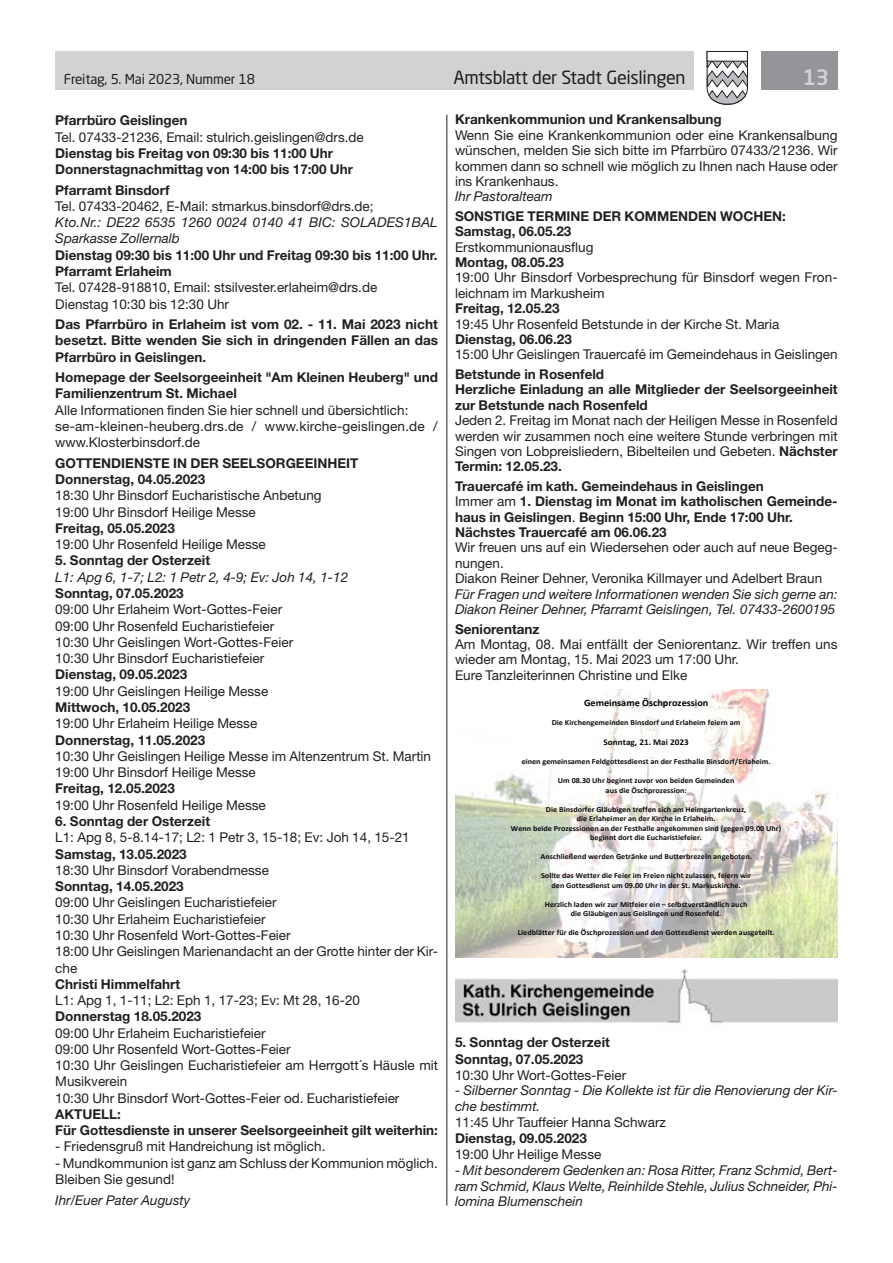
<style>
.page{position:relative;width:893px;height:1263px;background:#fff}
.page>*{position:absolute;margin:0;border:0;box-sizing:border-box;transform-origin:0 0}
.t1{font:500 21px "Neo Sans Std";color:#d1d2d4}
.t2{font:18px "Neo Sans Std";letter-spacing:-.02em;color:#231f20}
.t3{font:13.5px/15.5px "Helvetica Neue LT Std";color:#231f20}
.t4{font:700 13.5px/16.4px "Helvetica Neue LT Std";color:#231f20}
.t5{font:italic 13.5px/15.8px "Helvetica Neue LT Std";color:#231f20}
.t6{font:13.5px "Neo Sans Std";letter-spacing:-.015em;color:#231f20}
.t7{font:700 9.75px "Calibri";color:#000;scale:1.05 1}
.t8{font:700 8.7px "Calibri";color:#0d0d0d;scale:1.05 1}
.t9{font:700 7.8px/9.6px "Calibri";color:#0d0d0d;text-align:center;scale:1.05 1}
.s1{font-weight:700}
.s2{font-weight:400}
</style>
<div class="page">
<div style="left:55px;top:51px;width:639px;height:38px;background:#d1d2d4"></div>
<div style="left:761px;top:51px;width:77px;height:38px;background:#939598"></div>
<svg style="left:706px;top:51px;width:42px;height:54px"></svg>
<div style="left:707px;top:51px;width:41px;height:10px;background:#fff;border:1px solid #231f20"></div>
<hr style="left:446px;top:115px;width:1px;height:1090px;background:#231f20">
<img style="left:455px;top:689px;width:383px;height:268px">
<img style="left:455px;top:968px;width:383px;height:56px">
<p class="t6" style="left:64px;top:71px;width:193px">Freitag, 5. Mai 2023, Nummer 18</p>
<h2 class="t2" style="left:453px;top:66px;width:234px">Amtsblatt der Stadt Geislingen</h2>
<h1 class="t1" style="left:803px;top:64px;width:28px">13</h1>
<p class="t4" style="left:455px;top:111px;width:268px">Krankenkommunion und Krankensalbung</p>
<p class="t3" style="left:455px;top:127px;width:384px;text-align:justify">Wenn Sie eine Krankenkommunion oder eine Krankensalbung wünschen, melden Sie sich bitte im Pfarrbüro 07433/21236. Wir kommen dann so schnell wie möglich zu Ihnen nach Hause oder ins Krankenhaus.</p>
<p class="t5" style="left:455px;top:188px;width:99px">Ihr Pastoralteam</p>
<p class="t4" style="left:455px;top:208px;width:332px;line-height:15.5px">SONSTIGE TERMINE DER KOMMENDEN WOCHEN:<br>Samstag, 06.05.23</p>
<p class="t3" style="left:455px;top:239px;width:140px">Erstkommunionausflug</p>
<p class="t4" style="left:455px;top:254px;width:110px">Montag, 08.05.23</p>
<p class="t3" style="left:455px;top:270px;width:384px">19:00 Uhr Binsdorf Vorbesprechung für Binsdorf wegen Fron&shy;leichnam im Markusheim</p>
<p class="t4" style="left:455px;top:300px;width:106px">Freitag, 12.05.23</p>
<p class="t3" style="left:455px;top:316px;width:326px">19:45 Uhr Rosenfeld Betstunde in der Kirche St. Maria</p>
<p class="t4" style="left:455px;top:331px;width:118px">Dienstag, 06.06.23</p>
<p class="t3" style="left:455px;top:347px;width:384px">15:00 Uhr Geislingen Trauercafé im Gemeindehaus in Geislingen</p>
<p class="t4" style="left:455px;top:366px;width:384px;line-height:15.5px">Betstunde in Rosenfeld<br>Herzliche Einladung an alle Mitglieder der Seelsorgeeinheit zur Betstunde nach Rosenfeld</p>
<p class="t3" style="left:455px;top:412px;width:384px;text-align:justify">Jeden 2. Freitag im Monat nach der Heiligen Messe in Rosenfeld werden wir zusammen noch eine weitere Stunde verbringen mit Singen von Lobpreisliedern, Bibelteilen und Gebeten. <span class="s1">Nächster Termin: 12.05.23.</span></p>
<p class="t4" style="left:455px;top:478px;width:384px;line-height:15.5px">Trauercafé im kath. Gemeindehaus in Geislingen<br><span class="s2">Immer am</span> 1. Dienstag im Monat im katholischen Gemeinde&shy;haus in Geislingen<span class="s2">.</span> Beginn 15:00 Uhr, Ende 17:00 Uhr.<br>Nächstes Trauercafé am 06.06.23</p>
<p class="t3" style="left:455px;top:540px;width:384px">Wir freuen uns auf ein Wiedersehen oder auch auf neue Begeg&shy;nungen.<br>Diakon Reiner Dehner, Veronika Killmayer und Adelbert Braun</p>
<p class="t5" style="left:455px;top:586px;width:384px">Für Fragen und weitere Informationen wenden Sie sich gerne an:<br>Diakon Reiner Dehner, Pfarramt Geislingen, Tel. 07433-2600195</p>
<p class="t4" style="left:455px;top:620px;width:86px">Seniorentanz</p>
<p class="t3" style="left:455px;top:636px;width:384px">Am Montag, 08. Mai entfällt der Seniorentanz. Wir treffen uns wieder am Montag, 15. Mai 2023 um 17:00 Uhr.<br>Eure Tanzleiterinnen Christine und Elke</p>
<p class="t7" style="left:584px;top:696px;width:120px">Gemeinsame Öschprozession</p>
<p class="t9" style="left:552px;top:717px;width:181px">Die Kirchengemeinden Binsdorf und Erlaheim feiern am</p>
<p class="t8" style="left:604px;top:735px;width:83px">Sonntag, 21. Mai 2023</p>
<p class="t9" style="left:522px;top:756px;width:239px">einen gemeinsamen Feldgottesdienst an der Festhalle Binsdorf/Erlaheim.</p>
<p class="t9" style="left:558px;top:775px;width:170px">Um 08.30 Uhr beginnt zuvor von beiden Gemeinden aus die Öschprozession:</p>
<p class="t9" style="left:511px;top:804px;width:259px">Die Binsdorfer Gläubigen treffen sich am Heimgartenkreuz,<br>die Erlaheimer an der Kirche in Erlaheim.<br>Wenn beide Prozessionen an der Festhalle angekommen sind (gegen 09.00 Uhr) beginnt dort die Eucharistiefeier.</p>
<p class="t9" style="left:540px;top:852px;width:203px">Anschließend werden Getränke und Butterbrezeln angeboten.</p>
<p class="t9" style="left:541px;top:871px;width:201px">Sollte das Wetter die Feier im Freien nicht zulassen, feiern wir den Gottesdienst um 09.00 Uhr in der St. Markuskirche.</p>
<p class="t9" style="left:545px;top:899px;width:194px">Herzlich laden wir zur Mitfeier ein – selbstverständlich auch die Gläubigen aus Geislingen und Rosenfeld.</p>
<p class="t9" style="left:518px;top:928px;width:246px">Liedblätter für die Öschprozession und den Gottesdienst werden ausgeteilt.</p>
<p class="t4" style="left:55px;top:112px;width:134px">Pfarrbüro Geislingen</p>
<p class="t3" style="left:55px;top:129px;width:310px">Tel. 07433-21236, Email: stulrich.geislingen@drs.de</p>
<p class="t4" style="left:55px;top:144px;width:299px">Dienstag bis Freitag von 09:30 bis 11:00 Uhr<br>Donnerstagnachmittag von 14:00 bis 17:00 Uhr</p>
<p class="t4" style="left:55px;top:181px;width:116px">Pfarramt Binsdorf</p>
<p class="t3" style="left:55px;top:198px;width:320px">Tel. 07433-20462, E-Mail: stmarkus.binsdorf@drs.de;</p>
<p class="t5" style="left:55px;top:214px;width:384px;line-height:16.4px">Kto.Nr.: DE22 6535 1260 0024 0140 41 BIC: SOLADES1BAL<br>Sparkasse Zollernalb</p>
<p class="t4" style="left:55px;top:246px;width:384px">Dienstag 09:30 bis 11:00 Uhr und Freitag 09:30 bis 11:00 Uhr.<br>Pfarramt Erlaheim</p>
<p class="t3" style="left:55px;top:279px;width:324px;line-height:16.4px">Tel. 07428-918810, Email: stsilvester.erlaheim@drs.de<br>Dienstag 10:30 bis 12:30 Uhr</p>
<p class="t4" style="left:55px;top:316px;width:384px;text-align:justify">Das Pfarrbüro in Erlaheim ist vom 02. - 11. Mai 2023 nicht besetzt. Bitte wenden Sie sich in dringenden Fällen an das Pfarrbüro in Geislingen.</p>
<p class="t4" style="left:55px;top:369px;width:384px">Homepage der Seelsorgeeinheit "Am Kleinen Heuberg" und<br>Familienzentrum St. Michael</p>
<p class="t3" style="left:55px;top:402px;width:384px;line-height:16.2px">Alle Informationen finden Sie hier schnell und übersichtlich: se-am-kleinen-heuberg.drs.de / www.kirche-geislingen.de / www.Klosterbinsdorf.de</p>
<p class="t4" style="left:55px;top:454px;width:305px">GOTTENDIENSTE IN DER SEELSORGEEINHEIT<br>Donnerstag, 04.05.2023</p>
<p class="t3" style="left:55px;top:487px;width:268px;line-height:16.4px">18:30 Uhr Binsdorf Eucharistische Anbetung<br>19:00 Uhr Binsdorf Heilige Messe</p>
<p class="t4" style="left:55px;top:520px;width:121px">Freitag, 05.05.2023</p>
<p class="t3" style="left:55px;top:536px;width:212px">19:00 Uhr Rosenfeld Heilige Messe</p>
<p class="t4" style="left:55px;top:552px;width:156px">5. Sonntag der Osterzeit</p>
<p class="t5" style="left:55px;top:569px;width:294px">L1: Apg 6, 1-7; L2: 1 Petr 2, 4-9; Ev: Joh 14, 1-12</p>
<p class="t4" style="left:55px;top:585px;width:130px">Sonntag, 07.05.2023</p>
<p class="t3" style="left:55px;top:601px;width:239px;line-height:16.4px">09:00 Uhr Erlaheim Wort-Gottes-Feier 09:00 Uhr Rosenfeld Eucharistiefeier 10:30 Uhr Geislingen Wort-Gottes-Feier 10:30 Uhr Binsdorf Eucharistiefeier</p>
<p class="t4" style="left:55px;top:666px;width:133px">Dienstag, 09.05.2023</p>
<p class="t3" style="left:55px;top:683px;width:215px">19:00 Uhr Geislingen Heilige Messe</p>
<p class="t4" style="left:55px;top:699px;width:136px">Mittwoch, 10.05.2023</p>
<p class="t3" style="left:55px;top:716px;width:204px">19:00 Uhr Erlaheim Heilige Messe</p>
<p class="t4" style="left:55px;top:731px;width:151px">Donnerstag, 11.05.2023</p>
<p class="t3" style="left:55px;top:748px;width:377px;line-height:16.4px">10:30 Uhr Geislingen Heilige Messe im Altenzentrum St. Martin<br>19:00 Uhr Binsdorf Heilige Messe</p>
<p class="t4" style="left:55px;top:780px;width:121px">Freitag, 12.05.2023</p>
<p class="t3" style="left:55px;top:797px;width:212px">19:00 Uhr Rosenfeld Heilige Messe</p>
<p class="t4" style="left:55px;top:813px;width:156px">6. Sonntag der Osterzeit</p>
<p class="t3" style="left:55px;top:829px;width:356px">L1: Apg 8, 5-8.14-17; L2: 1 Petr 3, 15-18; Ev: Joh 14, 15-21</p>
<p class="t4" style="left:55px;top:845px;width:133px">Samstag, 13.05.2023</p>
<p class="t3" style="left:55px;top:862px;width:215px">18:30 Uhr Binsdorf Vorabendmesse</p>
<p class="t4" style="left:55px;top:878px;width:130px">Sonntag, 14.05.2023</p>
<p class="t3" style="left:55px;top:894px;width:384px;line-height:16.4px">09:00 Uhr Geislingen Eucharistiefeier<br>10:30 Uhr Erlaheim Eucharistiefeier<br>10:30 Uhr Rosenfeld Wort-Gottes-Feier<br>18:00 Uhr Geislingen Marienandacht an der Grotte hinter der Kir&shy;che</p>
<p class="t4" style="left:55px;top:975px;width:127px">Christi Himmelfahrt</p>
<p class="t3" style="left:55px;top:992px;width:306px">L1: Apg 1, 1-11; L2: Eph 1, 17-23; Ev: Mt 28, 16-20</p>
<p class="t4" style="left:55px;top:1008px;width:148px">Donnerstag 18.05.2023</p>
<p class="t3" style="left:55px;top:1024px;width:384px;line-height:16.2px">09:00 Uhr Erlaheim Eucharistiefeier<br>09:00 Uhr Rosenfeld Wort-Gottes-Feier<br>10:30 Uhr Geislingen Eucharistiefeier am Herrgott´s Häusle mit Musikverein<br>10:30 Uhr Binsdorf Wort-Gottes-Feier od. Eucharistiefeier</p>
<p class="t4" style="left:55px;top:1105px;width:384px">AKTUELL:<br>Für Gottesdienste in unserer Seelsorgeeinheit gilt weiterhin:</p>
<p class="t3" style="left:55px;top:1139px;width:272px">- Friedensgruß mit Handreichung ist möglich.</p>
<p class="t3" style="left:55px;top:1154px;width:384px;line-height:16.2px">- Mundkommunion ist ganz am Schluss der Kommunion möglich.<br>Bleiben Sie gesund!</p>
<p class="t5" style="left:55px;top:1191px;width:136px">Ihr/Euer Pater Augusty</p>
<p class="t4" style="left:455px;top:1034px;width:156px">5. Sonntag der Osterzeit<br>Sonntag, 07.05.2023</p>
<p class="t3" style="left:455px;top:1067px;width:173px">10:30 Uhr Wort-Gottes-Feier</p>
<p class="t5" style="left:455px;top:1082px;width:384px">- Silberner Sonntag - Die Kollekte ist für die Renovierung der Kir&shy;che bestimmt.</p>
<p class="t3" style="left:455px;top:1114px;width:212px">11:45 Uhr Tauffeier Hanna Schwarz</p>
<p class="t4" style="left:455px;top:1130px;width:133px">Dienstag, 09.05.2023</p>
<p class="t3" style="left:455px;top:1146px;width:148px">19:00 Uhr Heilige Messe</p>
<p class="t5" style="left:455px;top:1162px;width:384px;text-align:justify">- Mit besonderem Gedenken an: Rosa Ritter, Franz Schmid, Bert&shy;ram Schmid, Klaus Welte, Reinhilde Stehle, Julius Schneider, Phi&shy;lomina Blumenschein</p>
</div>
